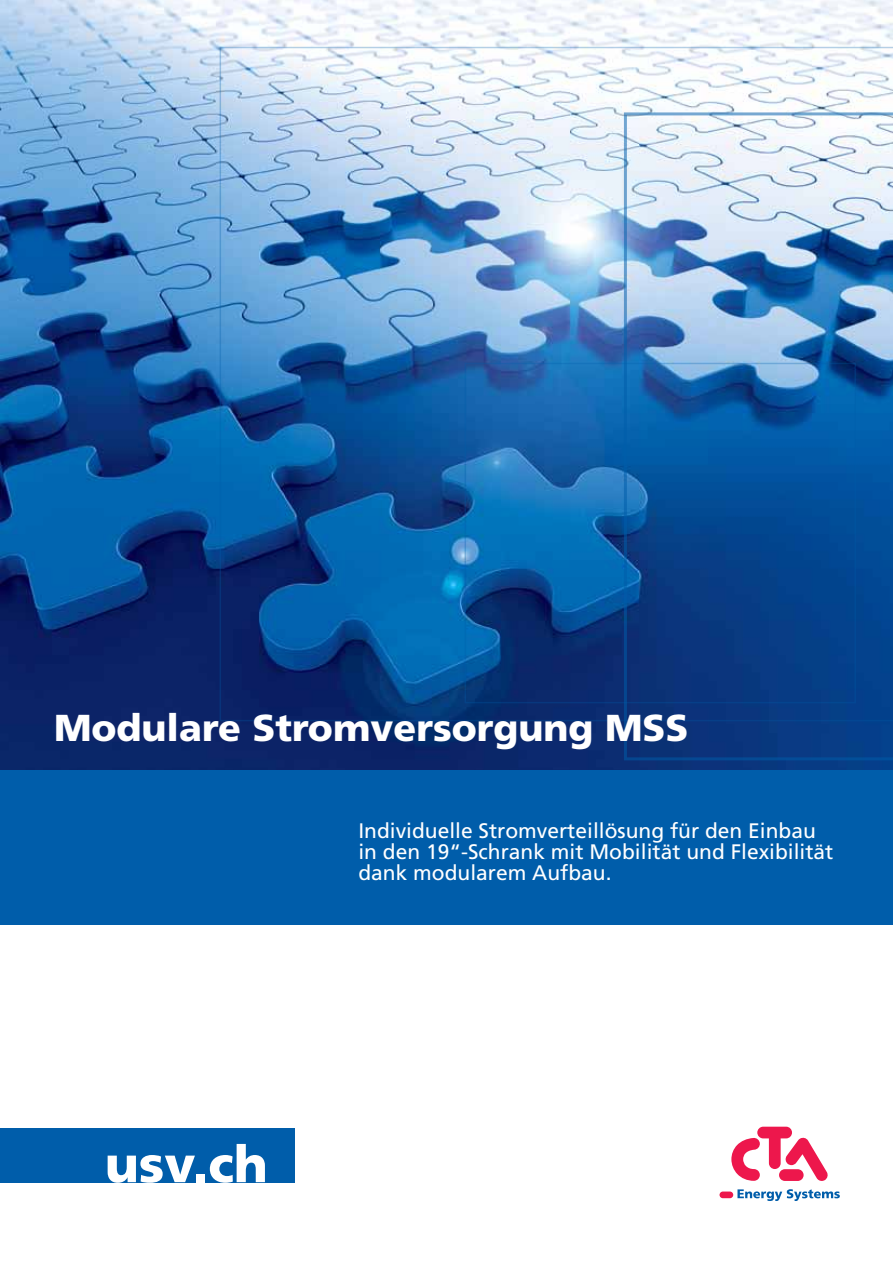
<style>
.page{position:relative;width:893px;height:1263px;background:#fff}
.page>*{position:absolute;margin:0;border:0;box-sizing:border-box;transform-origin:0 0}
.t1{font:900 51px "Frutiger";color:#fff}
.t2{font:900 37.5px "Frutiger";color:#fff}
.t3{font:21px/21px "Frutiger";color:#fff}
</style>
<div class="page">
<div style="left:0;top:0;width:893px;height:924px;background:#005daa"></div>
<img style="left:0;top:0;width:893px;height:770px">
<svg style="left:624px;top:722px;width:269px;height:38px;background:#083880"></svg>
<img style="left:219px;top:46px;width:674px;height:676px">
<div style="left:0;top:1128px;width:295px;height:54px;background:#005daa"></div>
<svg style="left:737px;top:1189px;width:103px;height:12px"></svg>
<div style="left:719px;top:1191px;width:14px;height:7px;background:#ed174c;border-radius:3px"></div>
<svg style="left:731px;top:1127px;width:97px;height:54px"></svg>
<h2 class="t2" style="left:54px;top:706px;width:636px">Modulare Stromversorgung MSS</h2>
<p class="t3" style="left:358px;top:820px;width:476px">Individuelle Stromverteillösung für den Einbau in den 19“-Schrank mit Mobilität und Flexibilität dank modularem Aufbau.</p>
<h1 class="t1" style="left:105px;top:1133px;width:164px">usv.ch</h1>
</div>
